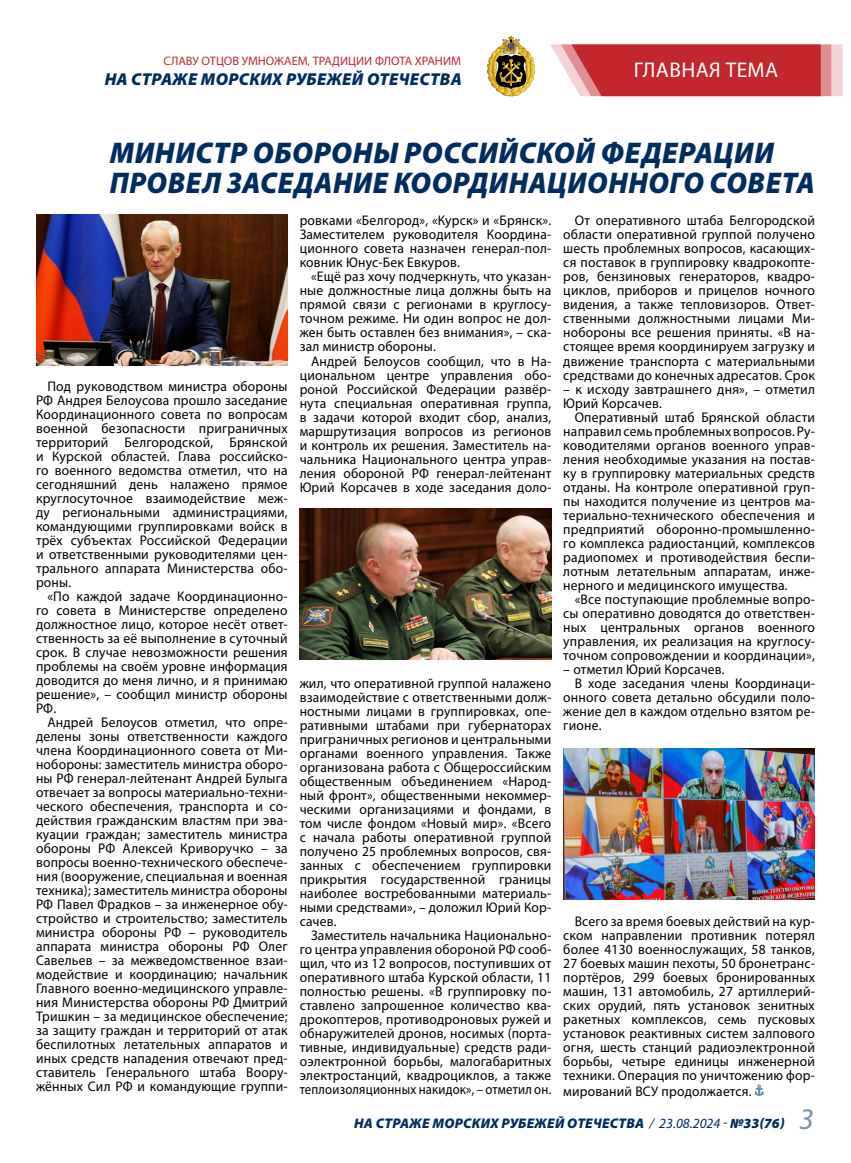
<style>
.page{position:relative;width:851px;height:1163px;background:#fff}
.page>*{position:absolute;margin:0;border:0;box-sizing:border-box;transform-origin:0 0}
.t1{font:italic 900 30px/30px "Myriad Pro";letter-spacing:.02em;color:#002c5f}
.t2{font:21.3px "Myriad Pro";letter-spacing:.02em;color:#fff}
.t3{font:italic 900 17.2px "Myriad Pro";letter-spacing:.02em;color:#002c5f}
.t4{font:14px/14px "Myriad Pro";letter-spacing:.015em;color:#000;text-align:justify}
.t5{font:italic 900 14px "Myriad Pro";letter-spacing:.02em;color:#002c5f}
.t6{font:12.3px "Myriad Pro";color:#c3272d}
.s1{font-weight:400}
.s2{font-weight:400;font-size:30px}
</style>
<div class="page">
<svg style="left:487px;top:36px;width:48px;height:61px"></svg>
<svg style="left:550px;top:44px;width:292px;height:52px;background:#cb474c"></svg>
<svg style="left:754px;top:1084px;width:9px;height:11px"></svg>
<img style="left:36px;top:214px;width:251px;height:152px">
<img style="left:299px;top:508px;width:252px;height:151px">
<img style="left:563px;top:748px;width:251px;height:151px">
<p class="t6" style="left:163px;top:53px;width:299px">СЛАВУ ОТЦОВ УМНОЖАЕМ, ТРАДИЦИИ ФЛОТА ХРАНИМ</p>
<p class="t3" style="left:105px;top:70px;width:358px">НА СТРАЖЕ МОРСКИХ РУБЕЖЕЙ ОТЕЧЕСТВА</p>
<h2 class="t2" style="left:633px;top:57px;width:146px">ГЛАВНАЯ ТЕМА</h2>
<h1 class="t1" style="left:110px;top:138px;width:706px">МИНИСТР ОБОРОНЫ РОССИЙСКОЙ ФЕДЕРАЦИИ<br>ПРОВЕЛ ЗАСЕДАНИЕ КООРДИНАЦИОННОГО СОВЕТА</h1>
<p class="t4" style="left:36px;top:378px;width:253px;text-indent:11px">Под руководством министра обороны РФ Андрея Белоусова прошло заседание Координационного совета по вопросам военной безопасности приграничных территорий Белгородской, Брянской и Курской областей. Глава российско&shy;го военного ведомства отметил, что на сегодняшний день налажено прямое круглосуточное взаимодействие меж&shy;ду региональными администрациями, командующими группировками войск в трёх субъектах Российской Федерации и ответственными руководителями цен&shy;трального аппарата Министерства обо&shy;роны.</p>
<p class="t4" style="left:36px;top:588px;width:253px;text-indent:11px">«По каждой задаче Координационно&shy;го совета в Министерстве определено должностное лицо, которое несёт ответ&shy;ственность за её выполнение в суточный срок. В случае невозможности решения проблемы на своём уровне информация доводится до меня лично, и я принимаю решение», – сообщил министр обороны РФ.</p>
<p class="t4" style="left:36px;top:714px;width:253px;text-indent:11px">Андрей Белоусов отметил, что опре&shy;делены зоны ответственности каждого члена Координационного совета от Ми&shy;нобороны: заместитель министра оборо&shy;ны РФ генерал-лейтенант Андрей Булыга отвечает за вопросы материально-техни&shy;ческого обеспечения, транспорта и со&shy;действия гражданским властям при эва&shy;куации граждан; заместитель министра обороны РФ Алексей Криворучко – за вопросы военно-технического обеспече&shy;ния (вооружение, специальная и военная техника); заместитель министра обороны РФ Павел Фрадков – за инженерное обу&shy;стройство и строительство; заместитель министра обороны РФ – руководитель аппарата министра обороны РФ Олег Савельев – за межведомственное взаи&shy;модействие и координацию; начальник Главного военно-медицинского управле&shy;ния Министерства обороны РФ Дмитрий Тришкин – за медицинское обеспечение; за защиту граждан и территорий от атак беспилотных летательных аппаратов и иных средств нападения отвечают пред&shy;ставитель Генерального штаба Воору&shy;жённых Сил РФ и командующие группи-</p>
<p class="t4" style="left:299px;top:213px;width:253px">ровками «Белгород», «Курск» и «Брянск».<br>Заместителем руководителя Координа&shy;ционного совета назначен генерал-пол&shy;ковник Юнус-Бек Евкуров.</p>
<p class="t4" style="left:299px;top:269px;width:253px;text-indent:11px">«Ещё раз хочу подчеркнуть, что указан&shy;ные должностные лица должны быть на прямой связи с регионами в круглосу&shy;точном режиме. Ни один вопрос не дол&shy;жен быть оставлен без внимания», – ска&shy;зал министр обороны.</p>
<p class="t4" style="left:299px;top:353px;width:253px;text-indent:11px">Андрей Белоусов сообщил, что в На&shy;циональном центре управления обо&shy;роной Российской Федерации развёр&shy;нута специальная оперативная группа, в задачи которой входит сбор, анализ, маршрутизация вопросов из регионов и контроль их решения. Заместитель на&shy;чальника Национального центра управ&shy;ления обороной РФ генерал-лейтенант Юрий Корсачев в ходе заседания доло-</p>
<p class="t4" style="left:299px;top:675px;width:253px">жил, что оперативной группой налажено взаимодействие с ответственными долж&shy;ностными лицами в группировках, опе&shy;ративными штабами при губернаторах приграничных регионов и центральными органами военного управления. Также организована работа с Общероссийским общественным объединением «Народ&shy;ный фронт», общественными некоммер&shy;ческими организациями и фондами, в том числе фондом «Новый мир». «Всего с начала работы оперативной группой получено 25 проблемных вопросов, свя&shy;занных с обеспечением группировки прикрытия государственной границы наиболее востребованными материаль&shy;ными средствами», – доложил Юрий Кор&shy;сачев.</p>
<p class="t4" style="left:299px;top:927px;width:253px;text-indent:11px">Заместитель начальника Национально&shy;го центра управления обороной РФ сооб&shy;щил, что из 12 вопросов, поступивших от оперативного штаба Курской области, 11 полностью решены. «В группировку по&shy;ставлено запрошенное количество ква&shy;дрокоптеров, противодроновых ружей и обнаружителей дронов, носимых (порта&shy;тивные, индивидуальные) средств ради&shy;оэлектронной борьбы, малогабаритных электростанций, квадроциклов, а также теплоизоляционных накидок», – отметил он.</p>
<p class="t4" style="left:563px;top:213px;width:253px;text-indent:11px">От оперативного штаба Белгородской области оперативной группой получено шесть проблемных вопросов, касающих&shy;ся поставок в группировку квадрокопте&shy;ров, бензиновых генераторов, квадро&shy;циклов, приборов и прицелов ночного видения, а также тепловизоров. Ответ&shy;ственными должностными лицами Ми&shy;нобороны все решения приняты. «В на&shy;стоящее время координируем загрузку и движение транспорта с материальными средствами до конечных адресатов. Срок</p>
<p class="t4" style="left:563px;top:381px;width:253px">– к исходу завтрашнего дня», – отметил<br>Юрий Корсачев.</p>
<p class="t4" style="left:563px;top:409px;width:253px;text-indent:11px">Оперативный штаб Брянской области направил семь проблемных вопросов. Ру&shy;ководителями органов военного управ&shy;ления необходимые указания на постав&shy;ку в группировку материальных средств отданы. На контроле оперативной груп&shy;пы находится получение из центров ма&shy;териально-технического обеспечения и предприятий оборонно-промышленно&shy;го комплекса радиостанций, комплексов радиопомех и противодействия беспи&shy;лотным летательным аппаратам, инже&shy;нерного и медицинского имущества.</p>
<p class="t4" style="left:563px;top:591px;width:253px;text-indent:11px">«Все поступающие проблемные вопро&shy;сы оперативно доводятся до ответствен&shy;ных центральных органов военного управления, их реализация на круглосу&shy;точном сопровождении и координации»,</p>
<p class="t4" style="left:563px;top:661px;width:163px">– отметил Юрий Корсачев.</p>
<p class="t4" style="left:574px;top:675px;width:242px">В ходе заседания члены Координаци-</p>
<p class="t4" style="left:563px;top:689px;width:253px">онного совета детально обсудили поло-</p>
<p class="t4" style="left:563px;top:703px;width:253px">жение дел в каждом отдельно взятом ре-</p>
<p class="t4" style="left:563px;top:717px;width:40px">гионе.</p>
<p class="t4" style="left:563px;top:913px;width:253px;text-indent:11px">Всего за время боевых действий на кур&shy;ском направлении противник потерял более 4130 военнослужащих, 58 танков, 27 боевых машин пехоты, 50 бронетранс&shy;портёров, 299 боевых бронированных машин, 131 автомобиль, 27 артиллерий&shy;ских орудий, пять установок зенитных ракетных комплексов, семь пусковых установок реактивных систем залпового огня, шесть станций радиоэлектронной борьбы, четыре единицы инженерной техники. Операция по уничтожению фор-</p>
<p class="t4" style="left:563px;top:1083px;width:190px">мирований ВСУ продолжается.</p>
<p class="t5" style="left:354px;top:1114px;width:461px">НА СТРАЖЕ МОРСКИХ РУБЕЖЕЙ ОТЕЧЕСТВА <span class="s1">/ 23.08.2024 -</span> №33(76) <span class="s2">3</span></p>
</div>
